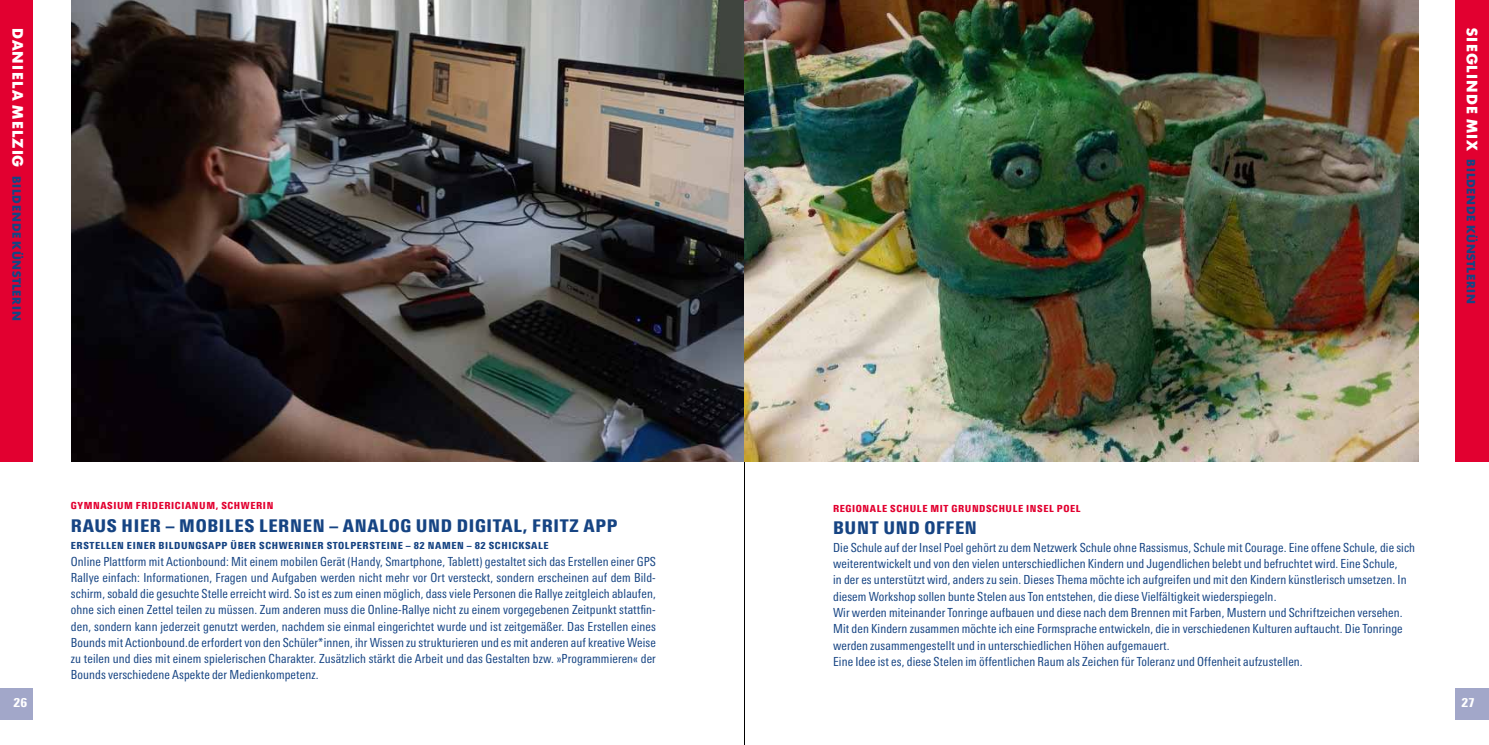
<style>
.page{position:relative;width:1489px;height:745px;background:#fff}
.page>*{position:absolute;margin:0;border:0;box-sizing:border-box;transform-origin:0 0}
.t1{font:900 condensed 17.5px "Linotype Univers";letter-spacing:.04em;color:#164483}
.t2{font:condensed 12.5px/16.2px "Linotype Univers";letter-spacing:.01em;color:#164483}
.t3{font:900 condensed 12.5px "Linotype Univers";color:#fff}
.t4{font:700 11.88px "Futura BQ";letter-spacing:.05em;color:#164483}
.t5{font:900 condensed 9.75px "Linotype Univers";letter-spacing:.06em;color:#164483}
.t6{font:900 condensed 9.75px "Linotype Univers";letter-spacing:.06em;color:#e20030}
.s1{font-size:15px;color:#fff}
</style>
<div class="page">
<div style="left:0;top:0;width:33px;height:461px;background:#e20030"></div>
<div style="left:0;top:687px;width:33px;height:32px;background:#a2a7c9"></div>
<div style="left:1455px;top:0;width:33px;height:461px;background:#e20030"></div>
<div style="left:1455px;top:687px;width:33px;height:32px;background:#a2a7c9"></div>
<hr style="left:744px;top:0;width:1px;height:744px;background:#000">
<img style="left:71px;top:0;width:1346px;height:461px">
<p class="t4" style="left:24px;top:28px;width:294px;rotate:90deg"><span class="s1">Daniela Melzig</span> Bildende Künstlerin</p>
<p class="t6" style="left:71px;top:499px;width:204px">GYMNASIUM FRIDERICIANUM, SCHWERIN</p>
<h1 class="t1" style="left:71px;top:514px;width:472px">RAUS HIER – MOBILES LERNEN – ANALOG UND DIGITAL, FRITZ</h1>
<h1 class="t1" style="left:583px;top:514px;width:13px">APP</h1>
<p class="t5" style="left:71px;top:539px;width:479px">ERSTELLEN EINER BILDUNGSAPP ÜBER SCHWERINER STOLPERSTEINE – 82 NAMEN – 82 SCHICKSALE</p>
<p class="t2" style="left:71px;top:552px;width:586px;text-align:justify">Online Plattform mit Actionbound: Mit einem mobilen Gerät (Handy, Smartphone, Tablett) gestaltet sich das Erstellen einer GPS Rallye einfach: Informationen, Fragen und Aufgaben werden nicht mehr vor Ort versteckt, sondern erscheinen auf dem Bild&shy;schirm, sobald die gesuchte Stelle erreicht wird. So ist es zum einen möglich, dass viele Personen die Rallye zeitgleich ablaufen, ohne sich einen Zettel teilen zu müssen. Zum anderen muss die Online-Rallye nicht zu einem vorgegebenen Zeitpunkt stattfin&shy;den, sondern kann jederzeit genutzt werden, nachdem sie einmal eingerichtet wurde und ist zeitgemäßer. Das Erstellen eines Bounds mit Actionbound.de erfordert von den Schüler*innen, ihr Wissen zu strukturieren und es mit anderen auf kreative Weise zu teilen und dies mit einem spielerischen Charakter. Zusätzlich stärkt die Arbeit und das Gestalten bzw. »Programmieren« der Bounds verschiedene Aspekte der Medienkompetenz.</p>
<p class="t4" style="left:1477px;top:28px;width:277px;rotate:90deg"><span class="s1">Sieglinde Mix</span> Bildende Künstlerin</p>
<p class="t6" style="left:833px;top:502px;width:249px">REGIONALE SCHULE MIT GRUNDSCHULE INSEL POEL</p>
<h1 class="t1" style="left:833px;top:517px;width:24px">BUNT</h1>
<h1 class="t1" style="left:883px;top:517px;width:13px">UND</h1>
<h1 class="t1" style="left:924px;top:517px;width:12px">OFFEN</h1>
<p class="t2" style="left:833px;top:539px;width:583px">Die Schule auf der Insel Poel gehört zu dem Netzwerk Schule ohne Rassismus, Schule mit Courage. Eine offene Schule, die sich weiterentwickelt und von den vielen unterschiedlichen Kindern und Jugendlichen belebt und befruchtet wird. Eine Schule,<br>in der es unterstützt wird, anders zu sein. Dieses Thema möchte ich aufgreifen und mit den Kindern künstlerisch umsetzen. In diesem Workshop sollen bunte Stelen aus Ton entstehen, die diese Vielfältigkeit wiederspiegeln.<br>Wir werden miteinander Tonringe aufbauen und diese nach dem Brennen mit Farben, Mustern und Schriftzeichen versehen.<br>Mit den Kindern zusammen möchte ich eine Formsprache entwickeln, die in verschiedenen Kulturen auftaucht. Die Tonringe werden zusammengestellt und in unterschiedlichen Höhen aufgemauert.<br>Eine Idee ist es, diese Stelen im öffentlichen Raum als Zeichen für Toleranz und Offenheit aufzustellen.</p>
<p class="t3" style="left:14px;top:694px;width:15px">26</p>
<p class="t3" style="left:1461px;top:694px;width:15px">27</p>
</div>
